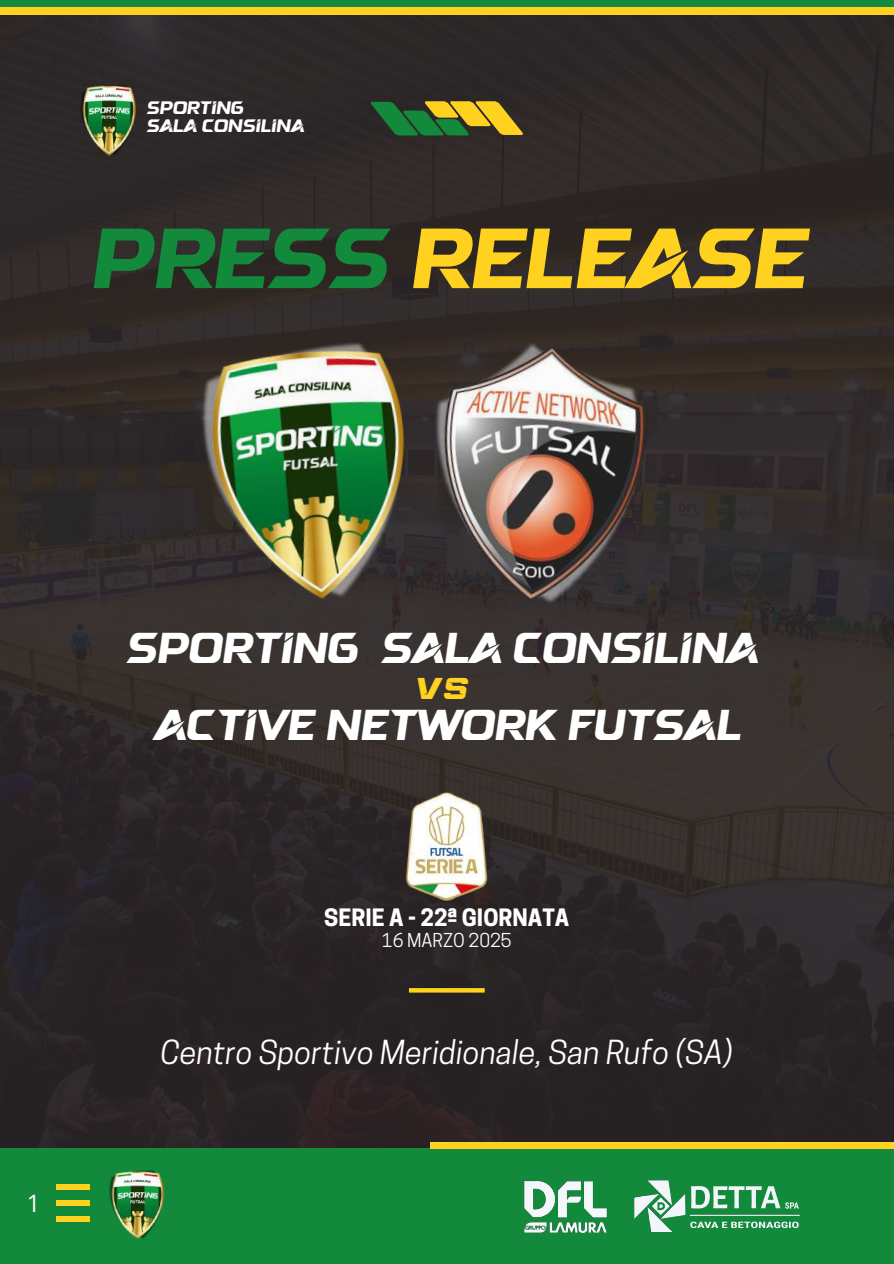
<style>
.page{position:relative;width:894px;height:1264px;background:#fff}
.page>*{position:absolute;margin:0;border:0;box-sizing:border-box;transform-origin:0 0}
.t1{font:85.05px "Semakin";color:#ffd21f}
.t2{font:43.05px "Semakin";color:#fff}
.t3{font:italic 31.05px "Cooper Hewitt";color:#fff}
.t4{font:30px "Race Sport";color:#ffd21f}
.t5{font:24px "Open Sans";color:#fff}
.t6{font:700 22.5px "Cooper Hewitt";color:#fff}
.t7{font:18px/18px "Semakin";color:#fff}
.t8{font:18px "Cooper Hewitt";color:#fff}
.s1{color:#13893b}
</style>
<div class="page">
<img style="left:0;top:15px;width:893px;height:1133px">
<svg style="left:370px;top:101px;width:153px;height:34px;background:#697e2a"></svg>
<svg style="left:409px;top:988px;width:75px;height:4px"></svg>
<img style="left:442px;top:331px;width:242px;height:286px">
<img style="left:180px;top:312px;width:262px;height:311px">
<img style="left:76px;top:78px;width:66px;height:81px">
<img style="left:379px;top:779px;width:134px;height:134px">
<div style="left:0;top:0;width:893px;height:15px;background:#ffd21f"></div>
<div style="left:0;top:0;width:893px;height:7px;background:#13893b"></div>
<div style="left:0;top:1148px;width:893px;height:115px;background:#13893b"></div>
<div style="left:56px;top:1216px;width:34px;height:5px;background:#ffd21f"></div>
<div style="left:56px;top:1200px;width:34px;height:5px;background:#ffd21f"></div>
<div style="left:56px;top:1184px;width:34px;height:5px;background:#ffd21f"></div>
<img style="left:109px;top:1170px;width:56px;height:70px">
<svg style="left:702px;top:1226px;width:96px;height:1px"></svg>
<svg style="left:702px;top:1186px;width:77px;height:16px"></svg>
<img style="left:702px;top:1202px;width:98px;height:24px">
<img style="left:634px;top:1180px;width:68px;height:53px">
<img style="left:642px;top:1187px;width:32px;height:38px">
<img style="left:524px;top:1181px;width:83px;height:52px">
<div style="left:429px;top:1142px;width:464px;height:6px;background:#ffd21f"></div>
<p class="t7" style="left:146px;top:101px;width:159px">SPORTING<br>SALA CONSILINA</p>
<h1 class="t1" style="left:89px;top:224px;width:716px"><span class="s1">PRESS</span> RELEASE</h1>
<p class="t5" style="left:27px;top:1186px;width:15px">1</p>
<p class="t2" style="left:125px;top:631px;width:633px">SPORTING SALA CONSILINA</p>
<p class="t4" style="left:417px;top:676px;width:53px">VS</p>
<p class="t2" style="left:153px;top:708px;width:588px">ACTIVE NETWORK FUTSAL</p>
<p class="t6" style="left:324px;top:909px;width:246px">SERIE A - 22ª GIORNATA</p>
<p class="t8" style="left:382px;top:933px;width:131px">16 MARZO 2025</p>
<p class="t3" style="left:160px;top:1041px;width:574px">Centro Sportivo Meridionale, San Rufo (SA)</p>
</div>
